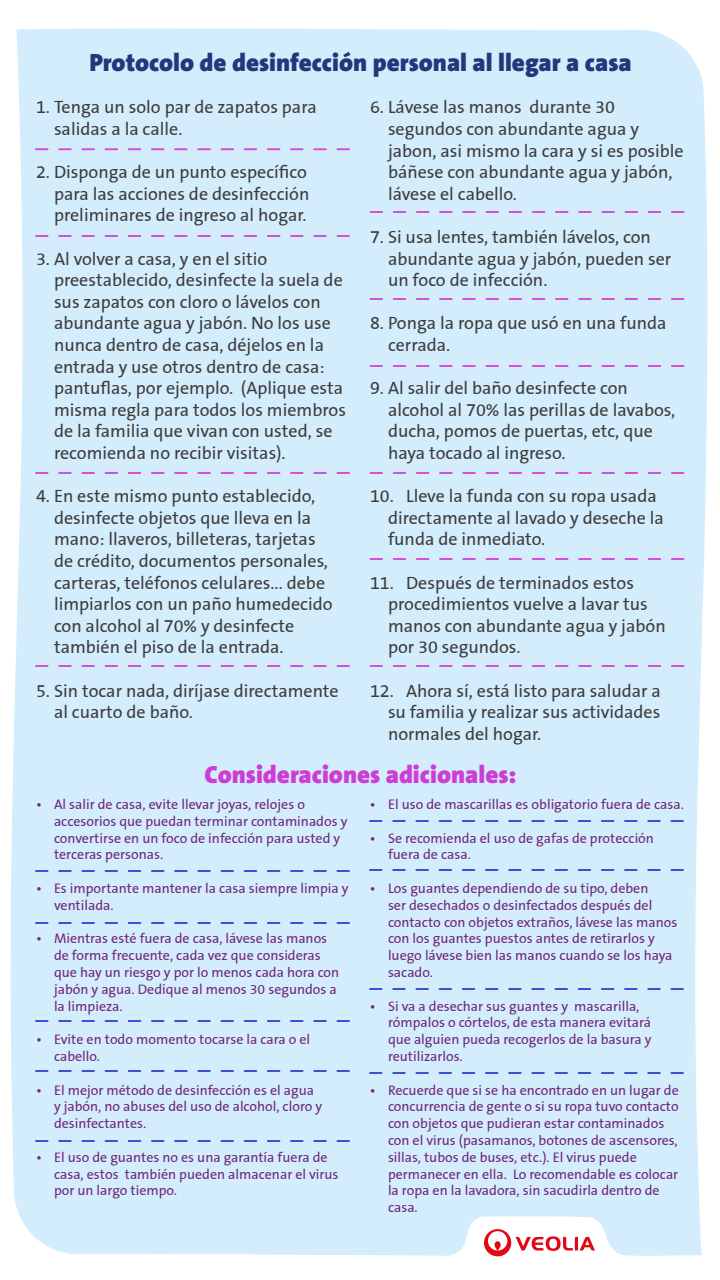
<style>
.page{position:relative;width:720px;height:1280px;background:#fff}
.page>*{position:absolute;margin:0;border:0;box-sizing:border-box;transform-origin:0 0}
.t1{font:900 25px "The Sans OT9";color:#23387c}
.t2{font:900 25px "The Sans OT9";color:#cc3dd5}
.t3{font:18px/21.6px "The Sans OT5 Plain";color:#3c3c3b}
.t4{font:14px/16.8px "The Sans OT5 Plain";color:#6e267a}
</style>
<div class="page">
<div style="left:10px;top:28px;width:698px;height:1229px;background:#d4edfc"></div>
<svg style="left:484px;top:1229px;width:111px;height:27px"></svg>
<svg style="left:36px;top:148px;width:313px;height:2px"></svg>
<svg style="left:36px;top:235px;width:313px;height:2px"></svg>
<svg style="left:36px;top:472px;width:313px;height:2px"></svg>
<svg style="left:36px;top:665px;width:313px;height:2px"></svg>
<svg style="left:370px;top:665px;width:314px;height:2px"></svg>
<svg style="left:370px;top:558px;width:314px;height:2px"></svg>
<svg style="left:370px;top:472px;width:314px;height:2px"></svg>
<svg style="left:370px;top:365px;width:314px;height:2px"></svg>
<svg style="left:370px;top:298px;width:314px;height:2px"></svg>
<svg style="left:370px;top:211px;width:314px;height:2px"></svg>
<svg style="left:36px;top:870px;width:313px;height:2px"></svg>
<svg style="left:370px;top:820px;width:313px;height:2px"></svg>
<svg style="left:370px;top:869px;width:313px;height:2px"></svg>
<svg style="left:370px;top:988px;width:313px;height:2px"></svg>
<svg style="left:370px;top:1072px;width:313px;height:2px"></svg>
<svg style="left:36px;top:922px;width:313px;height:2px"></svg>
<svg style="left:36px;top:1020px;width:313px;height:2px"></svg>
<svg style="left:36px;top:1070px;width:313px;height:2px"></svg>
<svg style="left:36px;top:1140px;width:313px;height:2px"></svg>
<h1 class="t1" style="left:89px;top:47px;width:544px">Protocolo de desinfección personal al llegar a casa</h1>
<p class="t3" style="left:54px;top:96px;width:264px;text-indent:-18px">1. Tenga un solo par de zapatos para salidas a la calle.</p>
<p class="t3" style="left:54px;top:161px;width:257px;text-indent:-18px">2. Disponga de un punto específico para las acciones de desinfección preliminares de ingreso al hogar.</p>
<p class="t3" style="left:54px;top:248px;width:294px;text-indent:-18px">3. Al volver a casa, y en el sitio preestablecido, desinfecte la suela de sus zapatos con cloro o lávelos con abundante agua y jabón. No los use nunca dentro de casa, déjelos en la entrada y use otros dentro de casa: pantuflas, por ejemplo. (Aplique esta misma regla para todos los miembros de la familia que vivan con usted, se recomienda no recibir visitas).</p>
<p class="t3" style="left:54px;top:485px;width:280px;text-indent:-18px">4. En este mismo punto establecido, desinfecte objetos que lleva en la mano: llaveros, billeteras, tarjetas de crédito, documentos personales, carteras, teléfonos celulares... debe limpiarlos con un paño humedecido con alcohol al 70% y desinfecte también el piso de la entrada.</p>
<p class="t3" style="left:54px;top:680px;width:286px;text-indent:-18px">5. Sin tocar nada, diríjase directamente al cuarto de baño.</p>
<p class="t3" style="left:388px;top:96px;width:297px;text-indent:-18px">6. Lávese las manos durante 30 segundos con abundante agua y jabon, asi mismo la cara y si es posible báñese con abundante agua y jabón, lávese el cabello.</p>
<p class="t3" style="left:388px;top:226px;width:285px;text-indent:-18px">7. Si usa lentes, también lávelos, con abundante agua y jabón, pueden ser un foco de infección.</p>
<p class="t3" style="left:388px;top:312px;width:280px;text-indent:-18px">8. Ponga la ropa que usó en una funda cerrada.</p>
<p class="t3" style="left:388px;top:377px;width:289px;text-indent:-18px">9. Al salir del baño desinfecte con alcohol al 70% las perillas de lavabos, ducha, pomos de puertas, etc, que haya tocado al ingreso.</p>
<p class="t3" style="left:388px;top:485px;width:277px;text-indent:-18px">10. Lleve la funda con su ropa usada directamente al lavado y deseche la funda de inmediato.</p>
<p class="t3" style="left:388px;top:572px;width:279px;text-indent:-18px">11. Después de terminados estos procedimientos vuelve a lavar tus manos con abundante agua y jabón por 30 segundos.</p>
<p class="t3" style="left:388px;top:680px;width:274px;text-align:justify;text-indent:-18px">12. Ahora sí, está listo para saludar a su familia y realizar sus actividades normales del hogar.</p>
<h1 class="t2" style="left:205px;top:758px;width:313px">Consideraciones adicionales:</h1>
<p class="t4" style="left:54px;top:796px;width:295px;text-indent:-18px">• Al salir de casa, evite llevar joyas, relojes o accesorios que puedan terminar contaminados y convertirse en un foco de infección para usted y terceras personas.</p>
<p class="t4" style="left:54px;top:880px;width:296px;text-indent:-18px">• Es importante mantener la casa siempre limpia y ventilada.</p>
<p class="t4" style="left:54px;top:930px;width:287px;text-indent:-18px">• Mientras esté fuera de casa, lávese las manos de forma frecuente, cada vez que consideras que hay un riesgo y por lo menos cada hora con jabón y agua. Dedique al menos 30 segundos a la limpieza.</p>
<p class="t4" style="left:54px;top:1031px;width:258px;text-indent:-18px">• Evite en todo momento tocarse la cara o el cabello.</p>
<p class="t4" style="left:54px;top:1081px;width:270px;text-indent:-18px">• El mejor método de desinfección es el agua y jabón, no abuses del uso de alcohol, cloro y desinfectantes.</p>
<p class="t4" style="left:54px;top:1149px;width:286px;text-indent:-18px">• El uso de guantes no es una garantía fuera de casa, estos también pueden almacenar el virus por un largo tiempo.</p>
<p class="t4" style="left:370px;top:796px;width:315px">• El uso de mascarillas es obligatorio fuera de casa.</p>
<p class="t4" style="left:388px;top:829px;width:267px;text-indent:-18px">• Se recomienda el uso de gafas de protección fuera de casa.</p>
<p class="t4" style="left:388px;top:880px;width:291px;text-indent:-18px">• Los guantes dependiendo de su tipo, deben<br>ser desechados o desinfectados después del contacto con objetos extraños, lávese las manos con los guantes puestos antes de retirarlos y luego lávese bien las manos cuando se los haya sacado.</p>
<p class="t4" style="left:388px;top:997px;width:265px;text-indent:-18px">• Si va a desechar sus guantes y mascarilla, rómpalos o córtelos, de esta manera evitará que alguien pueda recogerlos de la basura y reutilizarlos.</p>
<p class="t4" style="left:388px;top:1081px;width:292px;text-indent:-18px">• Recuerde que si se ha encontrado en un lugar de concurrencia de gente o si su ropa tuvo contacto con objetos que pudieran estar contaminados con el virus (pasamanos, botones de ascensores, sillas, tubos de buses, etc.). El virus puede permanecer en ella. Lo recomendable es colocar la ropa en la lavadora, sin sacudirla dentro de casa.</p>
</div>
